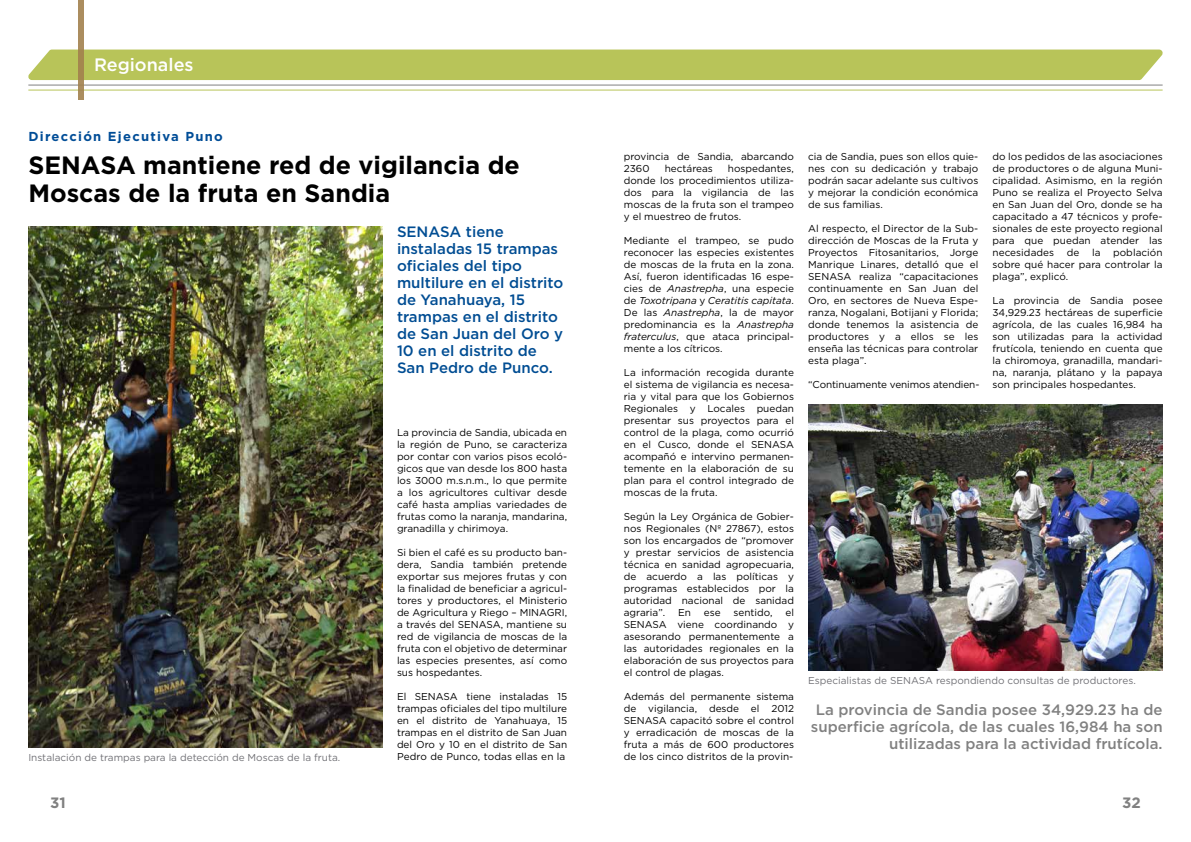
<style>
.page{position:relative;width:1191px;height:842px;background:#fff}
.page>*{position:absolute;margin:0;border:0;box-sizing:border-box;transform-origin:0 0}
.t1{font:700 25px/28px "Gotham";color:#000}
.t2{font:500 18px "Gotham";color:#fff}
.t3{font:500 15px/17px "Gotham";color:#004d93}
.t4{font:500 15px/17px "Gotham";color:#818181;text-align:right}
.t5{font:700 15px "Gotham";color:#818181}
.t6{font:700 13px "Gotham";letter-spacing:.1em;color:#004d97}
.t7{font:10px/12px "Gotham";color:#000;text-align:justify}
.t8{font:10px "Gotham";color:#717176}
.s1{font-style:italic}
</style>
<div class="page">
<hr style="left:28px;top:85px;width:1134px;height:1px;background:#818181">
<hr style="left:28px;top:90px;width:1134px;height:1px;background:#b8c459">
<div style="left:28px;top:50px;width:1134px;height:30px;background:#b8c459"></div>
<svg style="left:78px;top:0;width:6px;height:99px"></svg>
<img style="left:28px;top:226px;width:355px;height:522px">
<img style="left:808px;top:405px;width:354px;height:266px">
<h2 class="t2" style="left:94px;top:53px;width:101px">Regionales</h2>
<h3 class="t6" style="left:28px;top:128px;width:196px">Dirección Ejecutiva Puno</h3>
<h1 class="t1" style="left:28px;top:151px;width:493px">SENASA mantiene red de vigilancia de<br>Moscas de la fruta en Sandia</h1>
<p class="t8" style="left:28px;top:751px;width:313px">Instalación de trampas para la detección de Moscas de la fruta.</p>
<h3 class="t3" style="left:397px;top:223px;width:168px">SENASA tiene instaladas 15 trampas oficiales del tipo multilure en el distrito de Yanahuaya, 15 trampas en el distrito de San Juan del Oro y<br>10 en el distrito de<br>San Pedro de Punco.</h3>
<p class="t7" style="left:397px;top:426px;width:172px">La provincia de Sandia, ubicada en la región de Puno, se caracteriza por contar con varios pisos ecoló&shy;gicos que van desde los 800 hasta los 3000 m.s.n.m., lo que permite a los agricultores cultivar desde café hasta amplias variedades de frutas como la naranja, mandarina, granadilla y chirimoya.</p>
<p class="t7" style="left:397px;top:546px;width:172px">Si bien el café es su producto ban&shy;dera, Sandia también pretende exportar sus mejores frutas y con la finalidad de beneficiar a agricul&shy;tores y productores, el Ministerio de Agricultura y Riego – MINAGRI, a través del SENASA, mantiene su red de vigilancia de moscas de la fruta con el objetivo de determinar las especies presentes, así como sus hospedantes.</p>
<p class="t7" style="left:397px;top:690px;width:172px">El SENASA tiene instaladas 15 trampas oficiales del tipo multilure en el distrito de Yanahuaya, 15 trampas en el distrito de San Juan del Oro y 10 en el distrito de San Pedro de Punco, todas ellas en la</p>
<p class="t7" style="left:624px;top:150px;width:172px">provincia de Sandia, abarcando<br>2360</p>
<p class="t7" style="left:664px;top:162px;width:50px">hectáreas</p>
<p class="t7" style="left:624px;top:162px;width:172px;text-indent:104px">hospedantes, donde los procedimientos utiliza&shy;dos para la vigilancia de las moscas de la fruta son el trampeo y el muestreo de frutos.</p>
<p class="t7" style="left:624px;top:234px;width:172px">Mediante el trampeo, se pudo reconocer las especies existentes de moscas de la fruta en la zona.<br>Así, fueron identificadas 16 espe&shy;cies de <span class="s1">Anastrepha</span>, una especie de <span class="s1">Toxotripana</span> y <span class="s1">Ceratitis capitata</span>.<br>De las <span class="s1">Anastrepha</span>, la de mayor predominancia es la <span class="s1">Anastrepha fraterculus</span>, que ataca principal&shy;mente a los cítricos.</p>
<p class="t7" style="left:624px;top:366px;width:172px">La información recogida durante el sistema de vigilancia es necesa&shy;ria y vital para que los Gobiernos Regionales y Locales puedan presentar sus proyectos para el control de la plaga, como ocurrió en el Cusco, donde el SENASA acompañó e intervino permanen&shy;temente en la elaboración de su plan para el control integrado de moscas de la fruta.</p>
<p class="t7" style="left:624px;top:510px;width:172px">Según la Ley Orgánica de Gobier&shy;nos Regionales (Nº 27867), estos son los encargados de “promover y prestar servicios de asistencia técnica en sanidad agropecuaria, de acuerdo a las políticas y programas establecidos por la autoridad nacional de sanidad agraria”.</p>
<p class="t7" style="left:624px;top:606px;width:172px;text-indent:162px">el SENASA viene coordinando y asesorando permanentemente a las autoridades regionales en la elaboración de sus proyectos para el control de plagas.</p>
<p class="t7" style="left:624px;top:690px;width:172px">Además del permanente sistema de vigilancia, desde el 2012<br>SENASA capacitó sobre el control y erradicación de moscas de la fruta a más de 600 productores de los cinco distritos de la provin-</p>
<p class="t7" style="left:678px;top:606px;width:14px">En</p>
<p class="t7" style="left:704px;top:606px;width:18px">ese</p>
<p class="t7" style="left:733px;top:606px;width:41px">sentido,</p>
<p class="t7" style="left:808px;top:150px;width:172px">cia de Sandia, pues son ellos quie&shy;nes con su dedicación y trabajo podrán sacar adelante sus cultivos y mejorar la condición económica de sus familias.</p>
<p class="t7" style="left:808px;top:222px;width:172px">Al respecto, el Director de la Sub&shy;dirección de Moscas de la Fruta y Proyectos Fitosanitarios, Jorge Manrique Linares, detalló que el SENASA realiza “capacitaciones continuamente en San Juan del Oro, en sectores de Nueva Espe&shy;ranza, Nogalani, Botijani y Florida; donde tenemos la asistencia de productores y a ellos se les enseña las técnicas para controlar esta plaga”.</p>
<p class="t7" style="left:808px;top:378px;width:173px">“Continuamente venimos atendien-</p>
<p class="t7" style="left:992px;top:150px;width:172px">do los pedidos de las asociaciones de productores o de alguna Muni&shy;cipalidad. Asimismo, en la región Puno se realiza el Proyecto Selva en San Juan del Oro, donde se ha capacitado a 47 técnicos y profe&shy;sionales de este proyecto regional para que puedan atender las necesidades</p>
<p class="t7" style="left:992px;top:246px;width:172px;text-indent:121px">población sobre qué hacer para controlar la plaga”, explicó.</p>
<p class="t7" style="left:992px;top:294px;width:172px">La provincia de Sandia posee 34,929.23 hectáreas de superficie agrícola, de las cuales 16,984 ha son utilizadas para la actividad frutícola, teniendo en cuenta que la chiromoya, granadilla, mandari&shy;na, naranja, plátano y la papaya son principales hospedantes.</p>
<p class="t7" style="left:1066px;top:246px;width:14px">de</p>
<p class="t7" style="left:1092px;top:246px;width:10px">la</p>
<p class="t8" style="left:808px;top:674px;width:329px">Especialistas de SENASA respondiendo consultas de productores.</p>
<h3 class="t4" style="left:811px;top:701px;width:353px">La provincia de Sandia posee 34,929.23 ha de superficie agrícola, de las cuales 16,984 ha son utilizadas para la actividad frutícola.</h3>
<h3 class="t5" style="left:50px;top:792px;width:17px">31</h3>
<h3 class="t5" style="left:1122px;top:792px;width:20px">32</h3>
</div>
